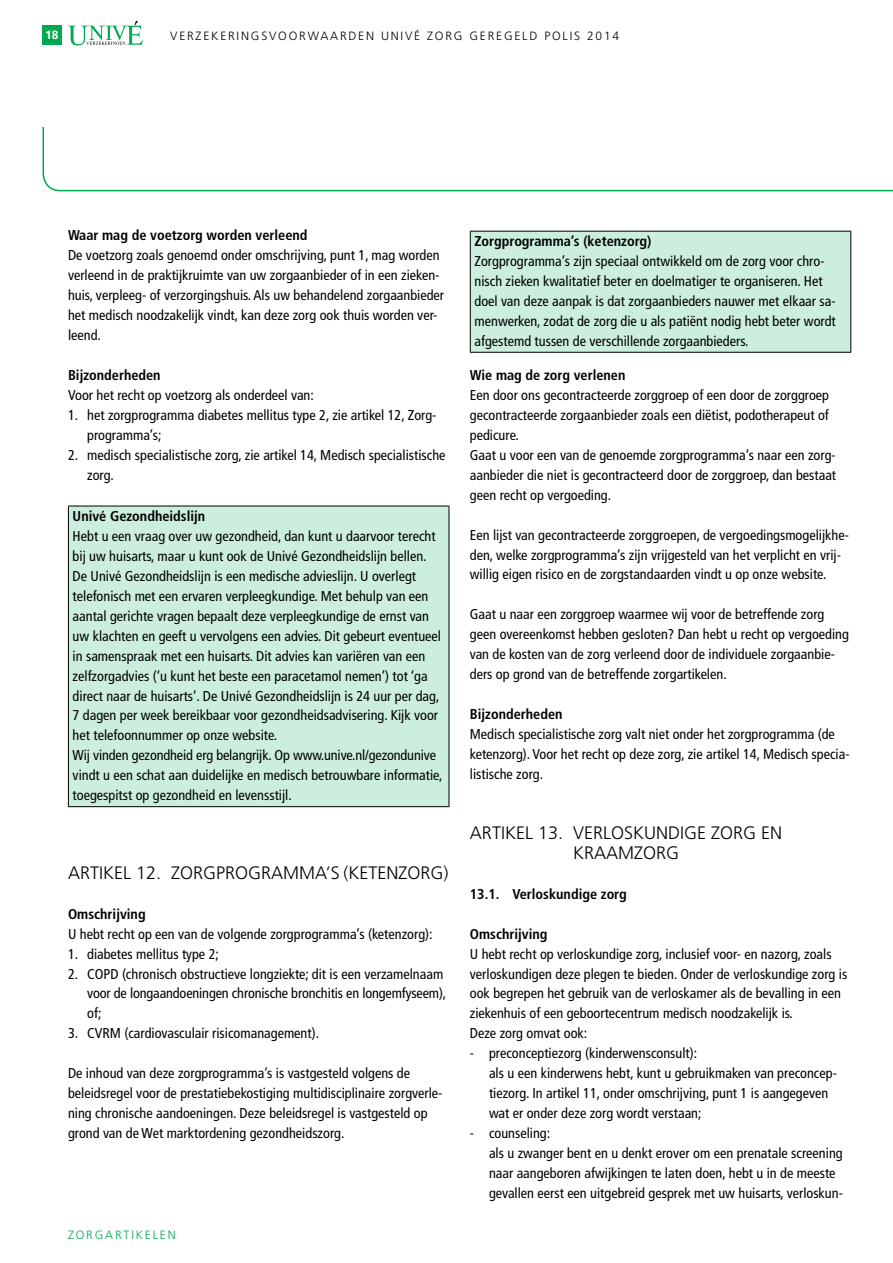
<style>
.page{position:relative;width:893px;height:1263px;background:#fff}
.page>*{position:absolute;margin:0;border:0;box-sizing:border-box;transform-origin:0 0}
.t1{font:300 18px/20px "Frutiger";color:#000;text-align:center}
.t2{font:condensed 14.25px/20px "Frutiger";color:#000}
.t3{font:700 condensed 14.25px "Frutiger";color:#000}
.t4{font:300 12px "Frutiger";letter-spacing:.15em;color:#000}
.t5{font:300 12px "Frutiger";color:#00a94f}
.t6{font:700 12px "Frutiger";color:#fff}
</style>
<div class="page">
<svg style="left:43px;top:127px;width:850px;height:64px"></svg>
<div style="left:43px;top:26px;width:19px;height:19px;background:#00a94f"></div>
<svg style="left:68px;top:21px;width:75px;height:25px"></svg>
<div style="left:68px;top:506px;width:381px;height:301px;background:#cceedc"></div>
<hr style="left:68px;top:506px;width:381px;height:1px;background:#000">
<hr style="left:68px;top:506px;width:1px;height:300px;background:#000">
<hr style="left:449px;top:506px;width:1px;height:300px;background:#000">
<hr style="left:68px;top:806px;width:381px;height:1px;background:#000">
<div style="left:470px;top:231px;width:381px;height:121px;background:#cceedc"></div>
<hr style="left:470px;top:231px;width:381px;height:1px;background:#000">
<hr style="left:470px;top:232px;width:1px;height:120px;background:#000">
<hr style="left:850px;top:232px;width:1px;height:120px;background:#000">
<hr style="left:470px;top:352px;width:381px;height:1px;background:#000">
<p class="t6" style="left:45px;top:27px;width:15px">18</p>
<p class="t4" style="left:170px;top:29px;width:451px">VERZEKERINGSVOORWAARDEN UNIVÉ ZORG GEREGELD POLIS 2014</p>
<p class="t3" style="left:68px;top:227px;width:241px">Waar mag de voetzorg worden verleend</p>
<p class="t2" style="left:68px;top:245px;width:378px">De voetzorg zoals genoemd onder omschrijving, punt 1, mag worden verleend in de praktijkruimte van uw zorgaanbieder of in een zieken&shy;huis, verpleeg- of verzorgingshuis. Als uw behandelend zorgaanbieder het medisch noodzakelijk vindt, kan deze zorg ook thuis worden ver&shy;leend.</p>
<p class="t3" style="left:68px;top:366px;width:94px">Bijzonderheden</p>
<p class="t2" style="left:68px;top:385px;width:247px">Voor het recht op voetzorg als onderdeel van:</p>
<p class="t2" style="left:87px;top:405px;width:351px;text-indent:-19px">1. het zorgprogramma diabetes mellitus type 2, zie artikel 12, Zorg&shy;programma’s;</p>
<p class="t2" style="left:87px;top:445px;width:360px;text-indent:-19px">2. medisch specialistische zorg, zie artikel 14, Medisch specialistische zorg.</p>
<p class="t3" style="left:73px;top:508px;width:134px">Univé Gezondheidslijn</p>
<p class="t2" style="left:73px;top:526px;width:371px">Hebt u een vraag over uw gezondheid, dan kunt u daarvoor terecht bij uw huisarts, maar u kunt ook de Univé Gezondheidslijn bellen.<br>De Univé Gezondheidslijn is een medische advieslijn. U overlegt telefonisch met een ervaren verpleegkundige. Met behulp van een aantal gerichte vragen bepaalt deze verpleegkundige de ernst van uw klachten en geeft u vervolgens een advies. Dit gebeurt eventueel in samenspraak met een huisarts. Dit advies kan variëren van een zelfzorgadvies (‘u kunt het beste een paracetamol nemen’) tot ‘ga direct naar de huisarts’. De Univé Gezondheidslijn is 24 uur per dag, 7 dagen per week bereikbaar voor gezondheidsadvisering. Kijk voor het telefoonnummer op onze website.<br>Wij vinden gezondheid erg belangrijk. Op www.unive.nl/gezondunive vindt u een schat aan duidelijke en medisch betrouwbare informatie, toegespitst op gezondheid en levensstijl.</p>
<p class="t1" style="left:68px;top:863px;width:382px">ARTIKEL 12. ZORGPROGRAMMA’S (KETENZORG)</p>
<p class="t3" style="left:68px;top:905px;width:79px">Omschrijving</p>
<p class="t2" style="left:68px;top:924px;width:366px">U hebt recht op een van de volgende zorgprogramma’s (ketenzorg):</p>
<p class="t2" style="left:68px;top:944px;width:152px">1. diabetes mellitus type 2;</p>
<p class="t2" style="left:87px;top:964px;width:361px;text-indent:-19px">2. COPD (chronisch obstructieve longziekte; dit is een verzamelnaam voor de longaandoeningen chronische bronchitis en longemfyseem), of;</p>
<p class="t2" style="left:68px;top:1023px;width:253px">3. CVRM (cardiovasculair risicomanagement).</p>
<p class="t2" style="left:68px;top:1063px;width:376px">De inhoud van deze zorgprogramma’s is vastgesteld volgens de beleidsregel voor de prestatiebekostiging multidisciplinaire zorgverle&shy;ning chronische aandoeningen. Deze beleidsregel is vastgesteld op grond van de Wet marktordening gezondheidszorg.</p>
<p class="t5" style="left:68px;top:1228px;width:18px">ZORG</p>
<p class="t5" style="left:105px;top:1228px;width:40px">ART IKELEN</p>
<p class="t3" style="left:474px;top:233px;width:178px">Zorgprogramma’s (ketenzorg)</p>
<p class="t2" style="left:474px;top:251px;width:363px">Zorgprogramma’s zijn speciaal ontwikkeld om de zorg voor chro&shy;nisch zieken kwalitatief beter en doelmatiger te organiseren. Het doel van deze aanpak is dat zorgaanbieders nauwer met elkaar sa&shy;menwerken, zodat de zorg die u als patiënt nodig hebt beter wordt afgestemd tussen de verschillende zorgaanbieders.</p>
<p class="t3" style="left:470px;top:366px;width:157px">Wie mag de zorg verlenen</p>
<p class="t2" style="left:470px;top:385px;width:368px">Een door ons gecontracteerde zorggroep of een door de zorggroep gecontracteerde zorgaanbieder zoals een diëtist, podotherapeut of pedicure.<br>Gaat u voor een van de genoemde zorgprogramma’s naar een zorg&shy;aanbieder die niet is gecontracteerd door de zorggroep, dan bestaat geen recht op vergoeding.</p>
<p class="t2" style="left:470px;top:525px;width:381px">Een lijst van gecontracteerde zorggroepen, de vergoedingsmogelijkhe&shy;den, welke zorgprogramma’s zijn vrijgesteld van het verplicht en vrij&shy;willig eigen risico en de zorgstandaarden vindt u op onze website.</p>
<p class="t2" style="left:470px;top:604px;width:381px">Gaat u naar een zorggroep waarmee wij voor de betreffende zorg geen overeenkomst hebben gesloten? Dan hebt u recht op vergoeding van de kosten van de zorg verleend door de individuele zorgaanbie&shy;ders op grond van de betreffende zorgartikelen.</p>
<p class="t3" style="left:470px;top:706px;width:94px">Bijzonderheden</p>
<p class="t2" style="left:470px;top:724px;width:381px">Medisch specialistische zorg valt niet onder het zorgprogramma (de ketenzorg). Voor het recht op deze zorg, zie artikel 14, Medisch specia&shy;listische zorg.</p>
<p class="t1" style="left:470px;top:823px;width:314px">ARTIKEL 13. VERLOSKUNDIGE ZORG EN<br>KRAAMZORG</p>
<p class="t3" style="left:470px;top:885px;width:158px">13.1. Verloskundige zorg</p>
<p class="t3" style="left:470px;top:925px;width:79px">Omschrijving</p>
<p class="t2" style="left:470px;top:944px;width:379px">U hebt recht op verloskundige zorg, inclusief voor- en nazorg, zoals verloskundigen deze plegen te bieden. Onder de verloskundige zorg is ook begrepen het gebruik van de verloskamer als de bevalling in een ziekenhuis of een geboortecentrum medisch noodzakelijk is.<br>Deze zorg omvat ook:</p>
<p class="t2" style="left:489px;top:1043px;width:349px;text-indent:-19px">- preconceptiezorg (kinderwensconsult):<br>als u een kinderwens hebt, kunt u gebruikmaken van preconcep&shy;tiezorg. In artikel 11, onder omschrijving, punt 1 is aangegeven wat er onder deze zorg wordt verstaan;</p>
<p class="t2" style="left:489px;top:1123px;width:355px;text-indent:-19px">- counseling:<br>als u zwanger bent en u denkt erover om een prenatale screening naar aangeboren afwijkingen te laten doen, hebt u in de meeste gevallen eerst een uitgebreid gesprek met uw huisarts, verloskun-</p>
</div>
